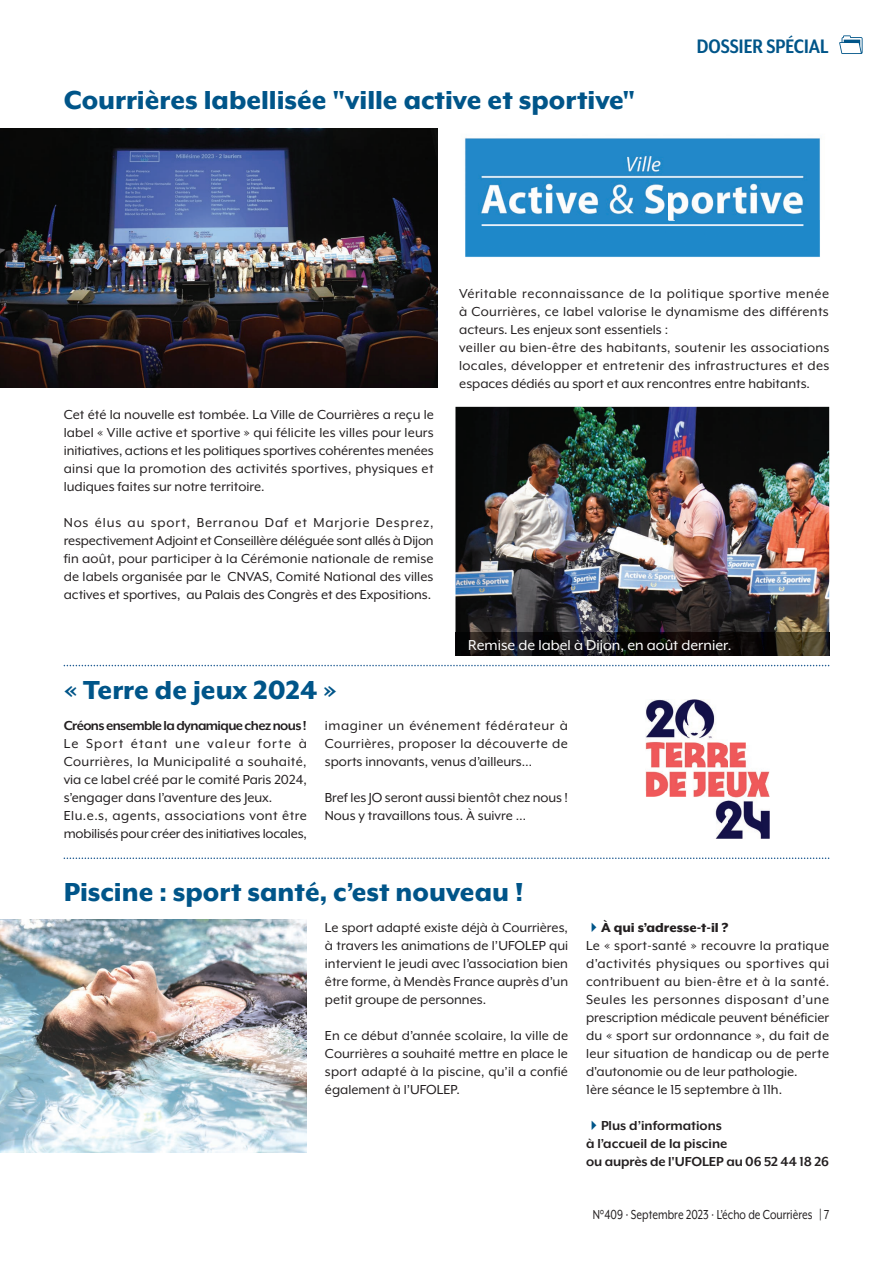
<style>
.page{position:relative;width:893px;height:1263px;background:#fff}
.page>*{position:absolute;margin:0;border:0;box-sizing:border-box;transform-origin:0 0}
.t1{font:800 30px "Mr Eaves XL Mod OT";color:#005589}
.t2{font:700 22.5px "Mr Eaves XL Mod Nar OT";color:#005589}
.t3{font:16.5px "Mr Eaves XL Mod OT";color:#fff}
.t4{font:15px/18px "Mr Eaves XL Mod OT";letter-spacing:.01em;color:#231f20;text-align:justify}
.t5{font:700 15px/18px "Mr Eaves XL Mod OT";letter-spacing:-.005em;color:#231f20}
.t6{font:15px "Mr Eaves XL Mod OT";letter-spacing:.01em;color:#231f20;scale:.8 1}
.t7{font:700 15px "Mr Eaves XL Mod OT";letter-spacing:-.04em;color:#231f20}
.s1{color:#005589}
.s2{font-weight:800}
</style>
<div class="page">
<img style="left:455px;top:407px;width:374px;height:225px">
<img style="left:0;top:128px;width:437px;height:260px">
<img style="left:464px;top:138px;width:356px;height:119px">
<img style="left:646px;top:699px;width:123px;height:139px">
<svg style="left:64px;top:665px;width:765px;height:1px"></svg>
<svg style="left:64px;top:857px;width:765px;height:2px"></svg>
<img style="left:455px;top:632px;width:374px;height:24px">
<img style="left:0;top:920px;width:307px;height:232px">
<svg style="left:839px;top:35px;width:24px;height:19px"></svg>
<h1 class="t1" style="left:64px;top:83px;width:573px">Courrières labellisée "ville active et sportive"</h1>
<h2 class="t2" style="left:697px;top:35px;width:133px">DOSSIER SPÉCIAL</h2>
<p class="t4" style="left:64px;top:405px;width:372px">Cet été la nouvelle est tombée. La Ville de Courrières a reçu le label « Ville active et sportive » qui félicite les villes pour leurs initiatives, actions et les politiques sportives cohérentes menées ainsi que la promotion des activités sportives, physiques et ludiques faites sur notre territoire.</p>
<p class="t4" style="left:64px;top:513px;width:371px">Nos élus au sport, Berranou Daf et Marjorie Desprez, respectivement Adjoint et Conseillère déléguée sont allés à Dijon fin août, pour participer à la Cérémonie nationale de remise de labels organisée par le CNVAS, Comité National des villes actives et sportives, au Palais des Congrès et des Expositions.</p>
<h1 class="t1" style="left:64px;top:673px;width:275px">« Terre de jeux 2024 »</h1>
<p class="t4" style="left:459px;top:284px;width:372px;text-align:left">Véritable reconnaissance de la politique sportive menée à Courrières, ce label valorise le dynamisme des différents acteurs. Les enjeux sont essentiels :<br>veiller au bien-être des habitants, soutenir les associations locales, développer et entretenir des infrastructures et des espaces dédiés au sport et aux rencontres entre habitants.</p>
<p class="t3" style="left:468px;top:637px;width:265px">Remise de label à Dijon, en août dernier.</p>
<p class="t7" style="left:64px;top:718px;width:244px">Créons ensemble la dynamique chez nous !</p>
<p class="t4" style="left:64px;top:735px;width:245px;text-align:left">Le Sport étant une valeur forte à Courrières, la Municipalité a souhaité, via ce label créé par le comité Paris 2024, s’engager dans l’aventure des Jeux.<br>Elu.e.s, agents, associations vont être mobilisés pour créer des initiatives locales,</p>
<p class="t4" style="left:325px;top:717px;width:244px">imaginer un événement fédérateur à Courrières, proposer la découverte de sports innovants, venus d’ailleurs…</p>
<p class="t4" style="left:325px;top:789px;width:245px">Bref les JO seront aussi bientôt chez nous !<br>Nous y travaillons tous. À suivre …</p>
<h1 class="t1" style="left:64px;top:875px;width:461px">Piscine : sport santé, c’est nouveau !</h1>
<p class="t4" style="left:325px;top:918px;width:245px">Le sport adapté existe déjà à Courrières, à travers les animations de l’UFOLEP qui intervient le jeudi avec l’association bien être forme, à Mendès France auprès d’un petit groupe de personnes.</p>
<p class="t4" style="left:325px;top:1026px;width:245px">En ce début d’année scolaire, la ville de Courrières a souhaité mettre en place le sport adapté à la piscine, qu’il a confié également à l’UFOLEP.</p>
<p class="t4" style="left:586px;top:918px;width:245px;text-align:left"><span class="s1">✔</span><span class="s2">À qui s’adresse-t-il ?<br></span>Le « sport-santé » recouvre la pratique d'activités physiques ou sportives qui contribuent au bien-être et à la santé.<br>Seules les personnes disposant d’une prescription médicale peuvent bénéficier du « sport sur ordonnance », du fait de leur situation de handicap ou de perte d'autonomie ou de leur pathologie.<br>1ère séance le 15 septembre à 11h.</p>
<p class="t5" style="left:586px;top:1116px;width:245px"><span class="s1">✔</span>Plus d’informations<br>à l’accueil de la piscine<br>ou auprès de l'UFOLEP au 06 52 44 18 26</p>
<p class="t6" style="left:593px;top:1207px;width:297px">N°409 · Septembre 2023 · L’écho de Courrières | 7</p>
</div>
